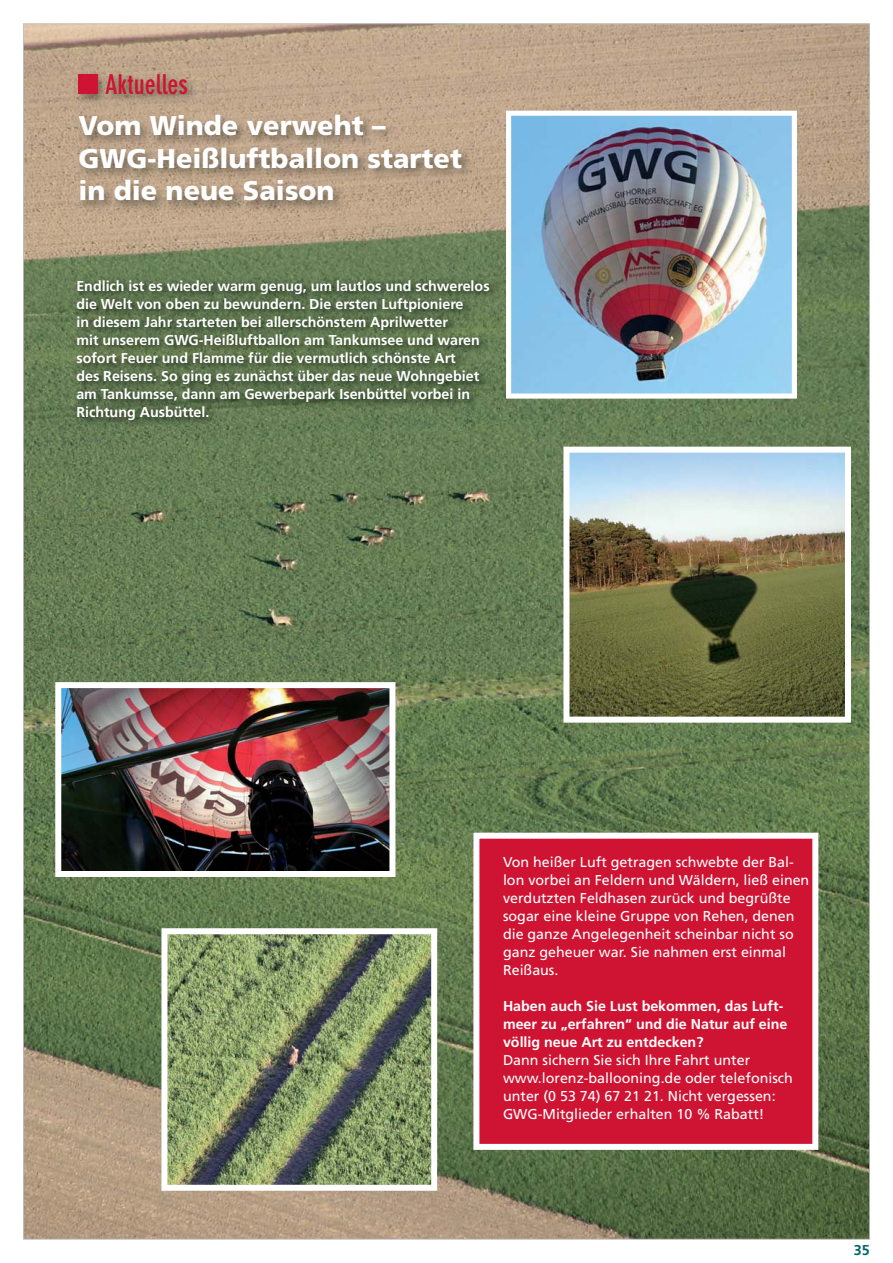
<style>
.page{position:relative;width:893px;height:1263px;background:#fff}
.page>*{position:absolute;margin:0;border:0;box-sizing:border-box;transform-origin:0 0}
.t1{font:900 27px/32.4px "Frutiger";color:#fff}
.t2{font:700 condensed 27px "DIN Neuzeit Grotesk";color:#ce1432}
.t3{font:700 14.25px/18px "Frutiger";color:#fff}
.t4{font:14.25px/18px "Frutiger";color:#fff}
.t5{font:700 14.25px "Frutiger";color:#006569}
</style>
<div class="page">
<img style="left:23px;top:23px;width:846px;height:1217px">
<h1 class="t2" style="left:105px;top:74px;width:84px">Aktuelles</h1>
<h1 class="t1" style="left:78px;top:112px;width:385px">Vom Winde verweht –<br>GWG-Heißluftballon startet in die neue Saison</h1>
<p class="t3" style="left:76px;top:278px;width:415px">Endlich ist es wieder warm genug, um lautlos und schwerelos die Welt von oben zu bewundern. Die ersten Luftpioniere<br>in diesem Jahr starteten bei allerschönstem Aprilwetter<br>mit unserem GWG-Heißluftballon am Tankumsee und waren sofort Feuer und Flamme für die vermutlich schönste Art<br>des Reisens. So ging es zunächst über das neue Wohngebiet am Tankumsse, dann am Gewerbepark Isenbüttel vorbei in Richtung Ausbüttel.</p>
<p class="t4" style="left:503px;top:854px;width:308px">Von heißer Luft getragen schwebte der Bal&shy;lon vorbei an Feldern und Wäldern, ließ einen verdutzten Feldhasen zurück und begrüßte sogar eine kleine Gruppe von Rehen, denen die ganze Angelegenheit scheinbar nicht so ganz geheuer war. Sie nahmen erst einmal Reißaus.</p>
<p class="t3" style="left:503px;top:998px;width:286px">Haben auch Sie Lust bekommen, das Luft&shy;meer zu „erfahren“ und die Natur auf eine völlig neue Art zu entdecken?</p>
<p class="t4" style="left:503px;top:1052px;width:291px">Dann sichern Sie sich Ihre Fahrt unter www.lorenz-ballooning.de oder telefonisch unter (0 53 74) 67 21 21. Nicht vergessen:<br>GWG-Mitglieder erhalten 10 % Rabatt!</p>
<p class="t5" style="left:853px;top:1244px;width:18px">35</p>
</div>
